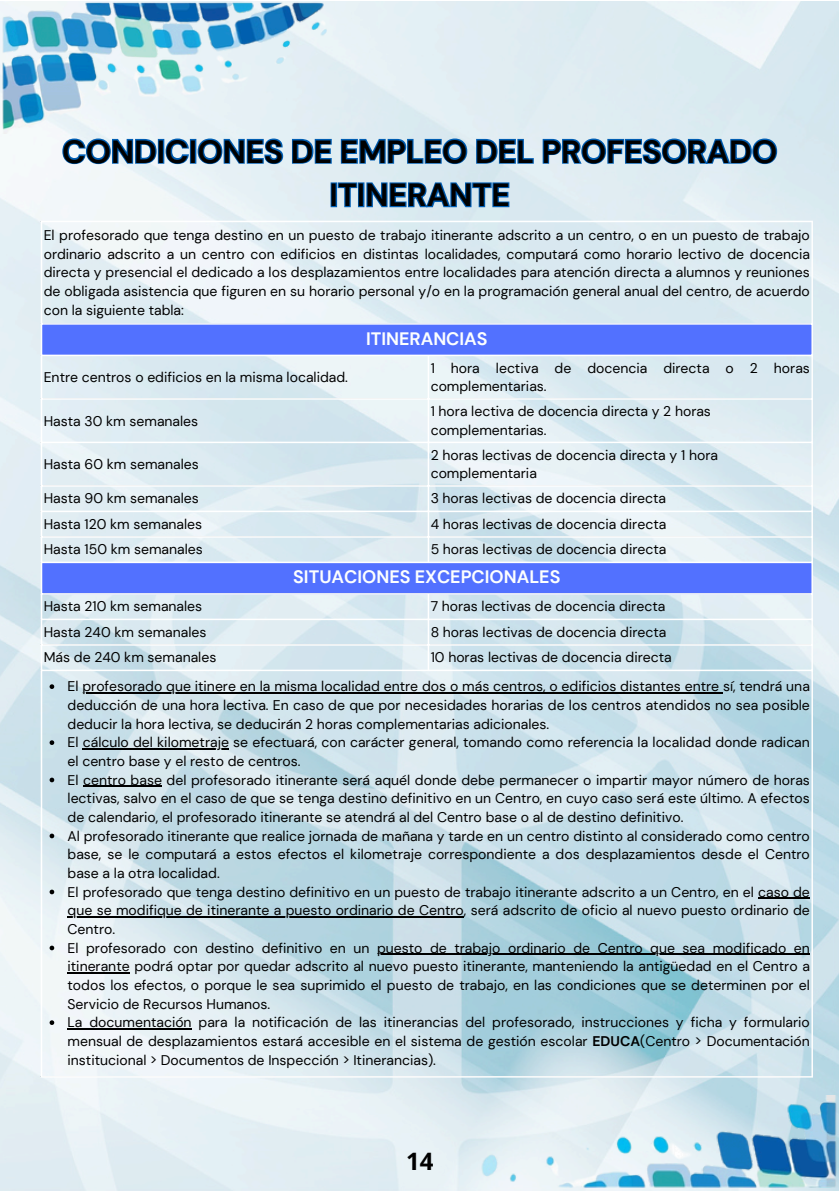
<style>
.page{position:relative;width:839px;height:1191px;background:#fff}
.page>*{position:absolute;margin:0;border:0;box-sizing:border-box;transform-origin:0 0}
.t1{font:700 32px/43.6px "DM Sans";color:#000;text-align:center}
.t2{font:700 24px "Open Sans";color:#000}
.t3{font:700 18px "DM Sans";color:#fdfffe}
.t4{font:14px/18.6px "DM Sans";color:#000}
.s1{font-weight:700}
</style>
<div class="page">
<img style="left:0;top:2px;width:838px;height:1189px">
<svg style="left:42px;top:325px;width:769px;height:268px"></svg>
<svg style="left:50px;top:684px;width:4px;height:5px"></svg>
<hr style="left:82px;top:692px;width:641px;height:2px;background:#000">
<svg style="left:50px;top:740px;width:4px;height:5px"></svg>
<hr style="left:83px;top:748px;width:146px;height:2px;background:#000">
<svg style="left:50px;top:778px;width:4px;height:4px"></svg>
<hr style="left:83px;top:786px;width:79px;height:1px;background:#000">
<svg style="left:50px;top:834px;width:4px;height:4px"></svg>
<svg style="left:50px;top:890px;width:4px;height:4px"></svg>
<hr style="left:758px;top:898px;width:51px;height:1px;background:#000">
<hr style="left:68px;top:916px;width:396px;height:2px;background:#000">
<svg style="left:50px;top:946px;width:4px;height:4px"></svg>
<hr style="left:377px;top:954px;width:432px;height:1px;background:#000">
<hr style="left:68px;top:972px;width:62px;height:2px;background:#000">
<svg style="left:50px;top:1020px;width:4px;height:5px"></svg>
<hr style="left:68px;top:1028px;width:124px;height:2px;background:#000">
<hr style="left:41px;top:222px;width:1px;height:854px;background:#fff">
<hr style="left:427px;top:356px;width:2px;height:206px;background:#fff">
<hr style="left:427px;top:595px;width:2px;height:75px;background:#fff">
<hr style="left:811px;top:222px;width:1px;height:854px;background:#fff">
<hr style="left:41px;top:221px;width:771px;height:1px;background:#fff">
<hr style="left:41px;top:323px;width:771px;height:2px;background:#fff">
<hr style="left:41px;top:355px;width:771px;height:1px;background:#fff">
<hr style="left:41px;top:398px;width:771px;height:2px;background:#fff">
<hr style="left:41px;top:442px;width:771px;height:1px;background:#fff">
<hr style="left:41px;top:485px;width:771px;height:2px;background:#fff">
<hr style="left:41px;top:511px;width:771px;height:1px;background:#fff">
<hr style="left:41px;top:536px;width:771px;height:2px;background:#fff">
<hr style="left:41px;top:562px;width:771px;height:1px;background:#fff">
<hr style="left:41px;top:593px;width:771px;height:2px;background:#fff">
<hr style="left:41px;top:619px;width:771px;height:1px;background:#fff">
<hr style="left:41px;top:644px;width:771px;height:2px;background:#fff">
<hr style="left:41px;top:670px;width:771px;height:1px;background:#fff">
<hr style="left:41px;top:1076px;width:771px;height:2px;background:#fff">
<img style="left:454px;top:1096px;width:384px;height:94px">
<img style="left:0;top:2px;width:600px;height:132px">
<svg style="left:61px;top:137px;width:717px;height:29px"></svg>
<svg style="left:329px;top:181px;width:181px;height:28px"></svg>
<h1 class="t1" style="left:62px;top:130px;width:716px">CONDICIONES DE EMPLEO DEL PROFESORADO<br>ITINERANTE</h1>
<p class="t4" style="left:44px;top:226px;width:767px;text-align:justify">El profesorado que tenga destino en un puesto de trabajo itinerante adscrito a un centro, o en un puesto de trabajo ordinario adscrito a un centro con edificios en distintas localidades, computará como horario lectivo de docencia directa y presencial el dedicado a los desplazamientos entre localidades para atención directa a alumnos y reuniones de obligada asistencia que figuren en su horario personal y/o en la programación general anual del centro, de acuerdo con la siguiente tabla:</p>
<p class="t3" style="left:366px;top:327px;width:123px">ITINERANCIAS</p>
<h1 class="t4" style="left:44px;top:368px;width:306px">Entre centros o edificios en la misma localidad.</h1>
<p class="t4" style="left:430px;top:359px;width:381px">1 hora lectiva de docencia directa o 2 horas complementarias.</p>
<p class="t4" style="left:44px;top:412px;width:156px">Hasta 30 km semanales</p>
<p class="t4" style="left:430px;top:402px;width:282px">1 hora lectiva de docencia directa y 2 horas complementarias.</p>
<p class="t4" style="left:44px;top:455px;width:157px">Hasta 60 km semanales</p>
<p class="t4" style="left:430px;top:446px;width:289px">2 horas lectivas de docencia directa y 1 hora complementaria</p>
<p class="t4" style="left:44px;top:489px;width:157px">Hasta 90 km semanales</p>
<p class="t4" style="left:430px;top:489px;width:237px">3 horas lectivas de docencia directa</p>
<p class="t4" style="left:44px;top:515px;width:160px">Hasta 120 km semanales</p>
<p class="t4" style="left:430px;top:515px;width:237px">4 horas lectivas de docencia directa</p>
<p class="t4" style="left:44px;top:540px;width:161px">Hasta 150 km semanales</p>
<p class="t4" style="left:430px;top:540px;width:237px">5 horas lectivas de docencia directa</p>
<p class="t3" style="left:293px;top:565px;width:269px">SITUACIONES EXCEPCIONALES</p>
<p class="t4" style="left:44px;top:597px;width:160px">Hasta 210 km semanales</p>
<p class="t4" style="left:430px;top:597px;width:236px">7 horas lectivas de docencia directa</p>
<p class="t4" style="left:44px;top:623px;width:164px">Hasta 240 km semanales</p>
<p class="t4" style="left:430px;top:623px;width:237px">8 horas lectivas de docencia directa</p>
<p class="t4" style="left:44px;top:648px;width:174px">Más de 240 km semanales</p>
<p class="t4" style="left:430px;top:648px;width:242px">10 horas lectivas de docencia directa</p>
<p class="t4" style="left:68px;top:677px;width:743px">El profesorado que itinere en la misma localidad entre dos o más centros, o edificios distantes entre sí, tendrá una</p>
<p class="t4" style="left:68px;top:696px;width:743px">deducción de una hora lectiva. En caso de que por necesidades horarias de los centros atendidos no sea posible deducir la hora lectiva, se deducirán 2 horas complementarias adicionales.<br>El cálculo del kilometraje se efectuará, con carácter general, tomando como referencia la localidad donde radican</p>
<p class="t4" style="left:68px;top:752px;width:743px">el centro base y el resto de centros.<br>El centro base del profesorado itinerante será aquél donde debe permanecer o impartir mayor número de horas</p>
<p class="t4" style="left:68px;top:789px;width:743px">lectivas, salvo en el caso de que se tenga destino definitivo en un Centro, en cuyo caso será este último. A efectos de calendario, el profesorado itinerante se atendrá al del Centro base o al de destino definitivo.<br>Al profesorado itinerante que realice jornada de mañana y tarde en un centro distinto al considerado como centro</p>
<p class="t4" style="left:68px;top:845px;width:743px">base, se le computará a estos efectos el kilometraje correspondiente a dos desplazamientos desde el Centro base a la otra localidad.<br>El profesorado que tenga destino definitivo en un puesto de trabajo itinerante adscrito a un Centro, en el caso de</p>
<p class="t4" style="left:68px;top:901px;width:743px">que se modifique de itinerante a puesto ordinario de Centro, será adscrito de oficio al nuevo puesto ordinario de<br>Centro.<br>El profesorado con destino definitivo en un</p>
<p class="t4" style="left:68px;top:939px;width:743px;text-indent:309px">puesto de trabajo ordinario de Centro que sea modificado en itinerante podrá optar por quedar adscrito al nuevo puesto itinerante, manteniendo la antigüedad en el Centro a todos los efectos, o porque le sea suprimido el puesto de trabajo, en las condiciones que se determinen por el Servicio de Recursos Humanos.<br>La documentación</p>
<p class="t4" style="left:68px;top:1013px;width:743px;text-align:justify;text-indent:131px">para la notificación de las itinerancias del profesorado, instrucciones y ficha y formulario mensual de desplazamientos estará accesible en el sistema de gestión escolar <span class="s1">EDUCA</span>(Centro &gt; Documentación institucional &gt; Documentos de Inspección &gt; Itinerancias).</p>
<p class="t2" style="left:406px;top:1144px;width:29px">14</p>
</div>
